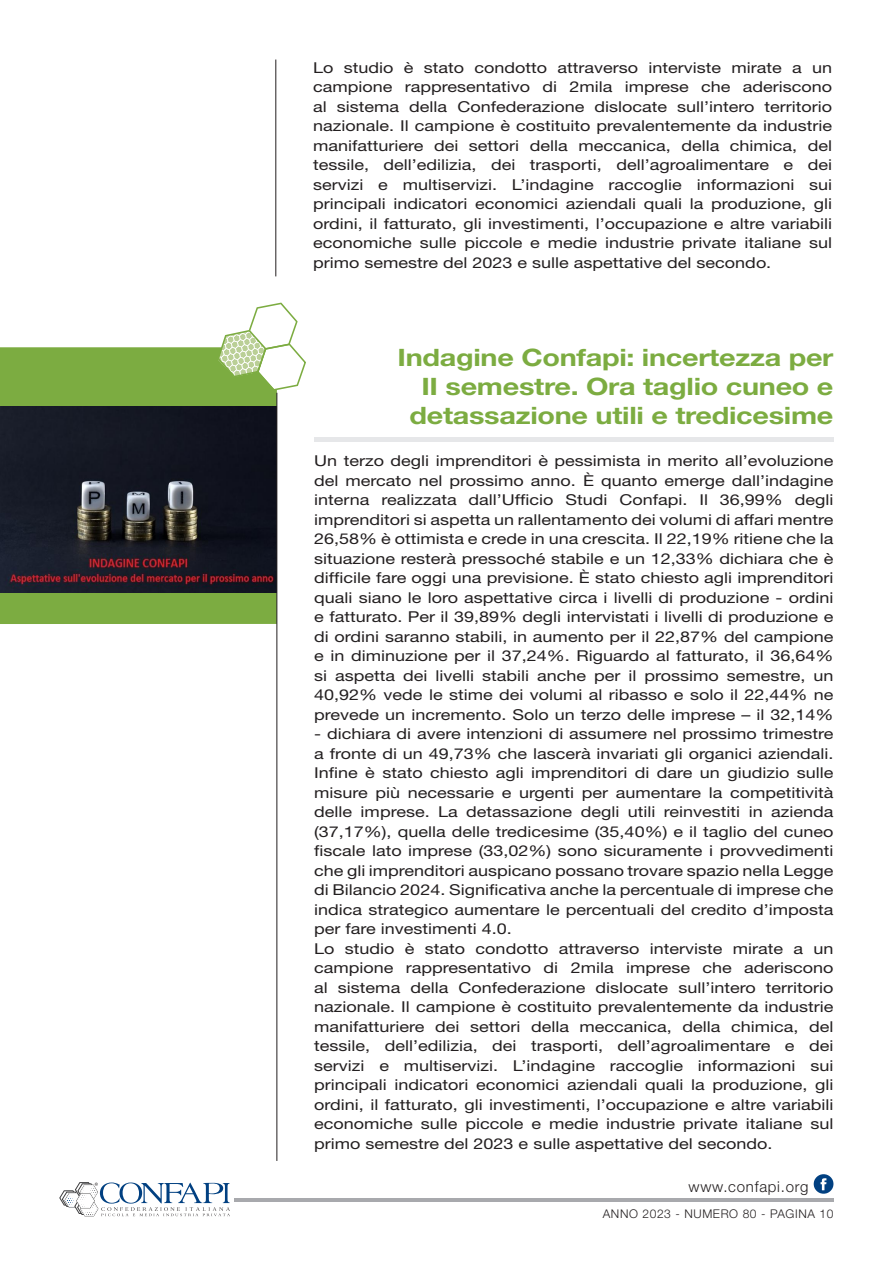
<style>
.page{position:relative;width:893px;height:1263px;background:#fff}
.page>*{position:absolute;margin:0;border:0;box-sizing:border-box;transform-origin:0 0}
.t1{font:700 24px/28.8px "Helvetica Neue";letter-spacing:-.01em;color:#7cac41;text-align:right;scale:1.2 1}
.t2{font:15px/19.5px "Helvetica Neue";color:#231f20;text-align:justify;scale:1.2 1}
.t3{font:300 15px "Helvetica Neue";letter-spacing:.05em;color:#231f20}
.t4{font:300 12px "Helvetica Neue";letter-spacing:.05em;color:#231f20}
</style>
<div class="page">
<hr style="left:234px;top:1198px;width:600px;height:3px;background:#a8a9ad">
<svg style="left:814px;top:1174px;width:19px;height:20px"></svg>
<svg style="left:59px;top:1182px;width:171px;height:35px"></svg>
<hr style="left:276px;top:60px;width:1px;height:216px;background:#231f20">
<div style="left:0;top:347px;width:277px;height:277px;background:#7cac41"></div>
<hr style="left:314px;top:437px;width:519px;height:4px;background:#e6e7e9">
<svg style="left:217px;top:303px;width:89px;height:88px"></svg>
<img style="left:0;top:406px;width:277px;height:187px">
<hr style="left:277px;top:393px;width:1px;height:768px;background:#231f20">
<p class="t2" style="left:313px;top:57px;width:434px">Lo studio è stato condotto attraverso interviste mirate a un campione rappresentativo di 2mila imprese che aderiscono al sistema della Confederazione dislocate sull’intero territorio nazionale. Il campione è costituito prevalentemente da industrie manifatturiere dei settori della meccanica, della chimica, del tessile, dell’edilizia, dei trasporti, dell’agroalimentare e dei servizi e multiservizi. L’indagine raccoglie informazioni sui principali indicatori economici aziendali quali la produzione, gli ordini, il fatturato, gli investimenti, l’occupazione e altre variabili economiche sulle piccole e medie industrie private italiane sul primo semestre del 2023 e sulle aspettative del secondo.</p>
<h1 class="t1" style="left:398px;top:343px;width:365px">Indagine Confapi: incertezza per<br>II semestre. Ora taglio cuneo e detassazione utili e tredicesime</h1>
<p class="t2" style="left:314px;top:451px;width:434px">Un terzo degli imprenditori è pessimista in merito all’evoluzione del mercato nel prossimo anno. È quanto emerge dall’indagine interna realizzata dall’Ufficio Studi Confapi. Il 36,99% degli imprenditori si aspetta un rallentamento dei volumi di affari mentre 26,58% è ottimista e crede in una crescita. Il 22,19% ritiene che la situazione resterà pressoché stabile e un 12,33% dichiara che è difficile fare oggi una previsione. È stato chiesto agli imprenditori quali siano le loro aspettative circa i livelli di produzione - ordini e fatturato. Per il 39,89% degli intervistati i livelli di produzione e di ordini saranno stabili, in aumento per il 22,87% del campione e in diminuzione per il 37,24%. Riguardo al fatturato, il 36,64% si aspetta dei livelli stabili anche per il prossimo semestre, un 40,92% vede le stime dei volumi al ribasso e solo il 22,44% ne prevede un incremento. Solo un terzo delle imprese – il 32,14%</p>
<p class="t2" style="left:314px;top:724px;width:434px;text-align:left">- dichiara di avere intenzioni di assumere nel prossimo trimestre a fronte di un 49,73% che lascerà invariati gli organici aziendali.<br>Infine è stato chiesto agli imprenditori di dare un giudizio sulle misure più necessarie e urgenti per aumentare la competitività delle imprese. La detassazione degli utili reinvestiti in azienda (37,17%), quella delle tredicesime (35,40%) e il taglio del cuneo fiscale lato imprese (33,02%) sono sicuramente i provvedimenti che gli imprenditori auspicano possano trovare spazio nella Legge di Bilancio 2024. Significativa anche la percentuale di imprese che indica strategico aumentare le percentuali del credito d’imposta per fare investimenti 4.0.<br>Lo studio è stato condotto attraverso interviste mirate a un campione rappresentativo di 2mila imprese che aderiscono al sistema della Confederazione dislocate sull’intero territorio nazionale. Il campione è costituito prevalentemente da industrie manifatturiere dei settori della meccanica, della chimica, del tessile, dell’edilizia, dei trasporti, dell’agroalimentare e dei servizi e multiservizi. L’indagine raccoglie informazioni sui principali indicatori economici aziendali quali la produzione, gli ordini, il fatturato, gli investimenti, l’occupazione e altre variabili economiche sulle piccole e medie industrie private italiane sul primo semestre del 2023 e sulle aspettative del secondo.</p>
<p class="t3" style="left:689px;top:1177px;width:122px">www.confapi.org</p>
<p class="t4" style="left:603px;top:1206px;width:232px">ANNO 2023 - NUMERO 80 - PAGINA 10</p>
</div>
